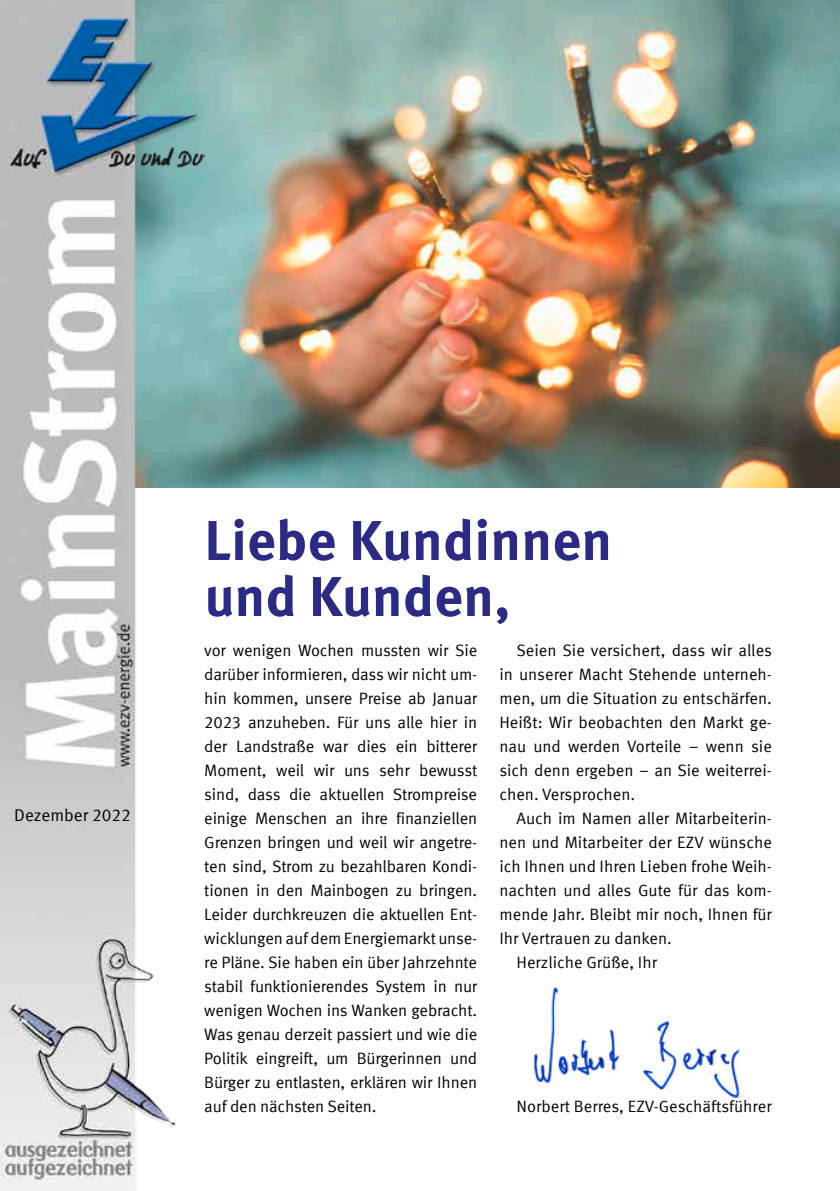
<style>
.page{position:relative;width:840px;height:1191px;background:#fff}
.page>*{position:absolute;margin:0;border:0;box-sizing:border-box;transform-origin:0 0}
.t1{font:700 56px/56px "Meta Offc";color:#2b2b85}
.t2{font:17px "Meta Offc Norm";color:#000}
.t3{font:16.4px/24px "Meta Offc Norm";color:#000;text-align:justify}
</style>
<div class="page">
<img style="left:204px;top:0;width:635px;height:487px">
<img style="left:0;top:0;width:204px;height:1191px">
<img style="left:533px;top:987px;width:208px;height:110px">
<p class="t2" style="left:14px;top:805px;width:118px">Dezember 2022</p>
<p class="t2" style="left:60px;top:805px;width:30px">Juni</p>
<p class="t2" style="left:111px;top:805px;width:21px">17</p>
<h1 class="t1" style="left:204px;top:514px;width:409px">Liebe Kundinnen und Kunden,</h1>
<p class="t3" style="left:204px;top:638px;width:274px">vor wenigen Wochen mussten wir Sie darüber informieren, dass wir nicht um&shy;hin kommen, unsere Preise ab Januar 2023 anzuheben. Für uns alle hier in der Landstraße war dies ein bitterer Moment, weil wir uns sehr bewusst sind, dass die aktuellen Strompreise einige Menschen an ihre finanziellen Grenzen bringen und weil wir angetre&shy;ten sind, Strom zu bezahlbaren Kondi&shy;tionen in den Mainbogen zu bringen.<br>Leider durchkreuzen die aktuellen Ent&shy;wicklungen auf dem Energiemarkt unse&shy;re Pläne. Sie haben ein über Jahrzehnte stabil funktionierendes System in nur wenigen Wochen ins Wanken gebracht.<br>Was genau derzeit passiert und wie die Politik eingreift, um Bürgerinnen und Bürger zu entlasten, erklären wir Ihnen auf den nächsten Seiten.</p>
<p class="t3" style="left:499px;top:638px;width:274px;text-indent:17px">Seien Sie versichert, dass wir alles in unserer Macht Stehende unterneh&shy;men, um die Situation zu entschärfen.<br>Heißt: Wir beobachten den Markt ge&shy;nau und werden Vorteile – wenn sie sich denn ergeben – an Sie weiterrei&shy;chen. Versprochen.</p>
<p class="t3" style="left:516px;top:806px;width:257px">Auch im Namen aller Mitarbeiterin-</p>
<p class="t3" style="left:499px;top:830px;width:274px">nen und Mitarbeiter der EZV wünsche</p>
<p class="t3" style="left:499px;top:854px;width:274px">ich Ihnen und Ihren Lieben frohe Weih-</p>
<p class="t3" style="left:499px;top:878px;width:274px">nachten und alles Gute für das kom-</p>
<p class="t3" style="left:499px;top:902px;width:274px">mende Jahr. Bleibt mir noch, Ihnen für</p>
<p class="t3" style="left:499px;top:926px;width:174px">Ihr Vertrauen zu danken.</p>
<p class="t3" style="left:516px;top:950px;width:142px">Herzliche Grüße, Ihr</p>
<p class="t3" style="left:516px;top:1094px;width:256px">Norbert Berres, EZV-Geschäftsführer</p>
</div>
